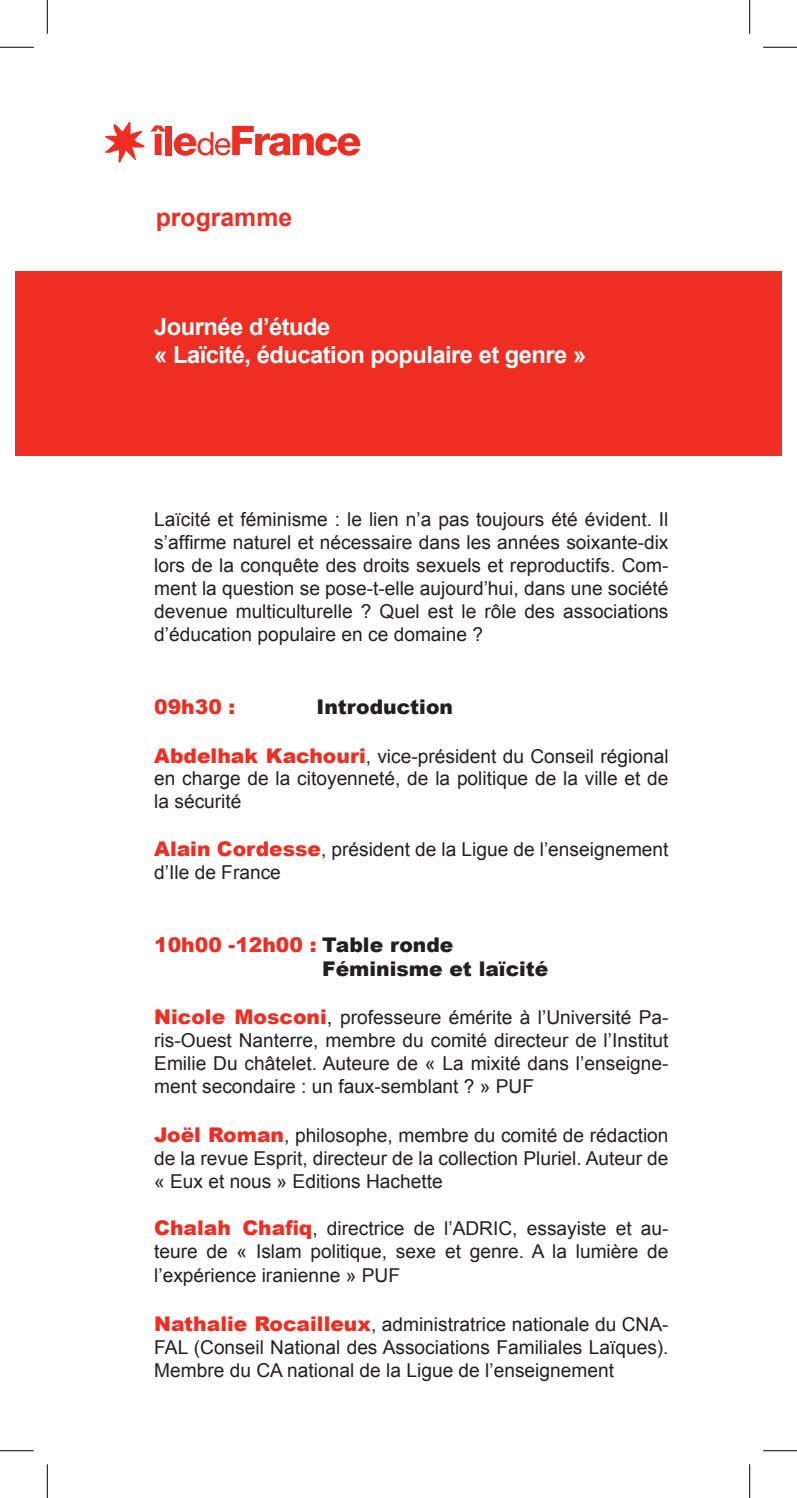
<style>
.page{position:relative;width:797px;height:1498px;background:#fff}
.page>*{position:absolute;margin:0;border:0;box-sizing:border-box;transform-origin:0 0}
.t1{font:700 24.75px "Arial";color:#ee2e22}
.t2{font:700 23.62px/28.3px "Arial";letter-spacing:-.02em;color:#fff}
.t3{font:900 20.25px/24.3px "Arial";color:#231f20}
.t4{font:900 20.25px "Arial";color:#ee2e22}
.t5{font:19.12px/22.9px "Arial";color:#231f20;text-align:justify}
.s1{font-weight:900;font-size:20.25px;color:#ee2e22}
.s2{color:#ee2e22}
.s3{font-size:20.25px}
</style>
<div class="page">
<div style="left:15px;top:271px;width:766px;height:184px;background:#ee2e22"></div>
<svg style="left:105px;top:122px;width:61px;height:41px"></svg>
<div style="left:165px;top:126px;width:7px;height:29px;background:#ee2e22"></div>
<svg style="left:174px;top:126px;width:186px;height:30px"></svg>
<hr style="left:0;top:47px;width:34px;height:1px;background:#000">
<hr style="left:762px;top:47px;width:34px;height:1px;background:#000">
<hr style="left:0;top:1450px;width:34px;height:1px;background:#000">
<hr style="left:762px;top:1450px;width:34px;height:1px;background:#000">
<hr style="left:47px;top:0;width:1px;height:34px;background:#000">
<hr style="left:47px;top:1464px;width:1px;height:34px;background:#000">
<hr style="left:748px;top:0;width:1px;height:34px;background:#000">
<hr style="left:748px;top:1464px;width:1px;height:34px;background:#000">
<p class="t1" style="left:156px;top:201px;width:138px">programme</p>
<p class="t2" style="left:154px;top:313px;width:433px">Journée d’étude<br>« Laïcité, éducation populaire et genre »</p>
<p class="t5" style="left:154px;top:508px;width:515px">Laïcité et féminisme : le lien n’a pas toujours été évident. Il s’affirme naturel et nécessaire dans les années soixante-dix lors de la conquête des droits sexuels et reproductifs. Com&shy;ment la question se pose-t-elle aujourd’hui, dans une société devenue multiculturelle ? Quel est le rôle des associations d’éducation populaire en ce domaine ?</p>
<p class="t4" style="left:154px;top:692px;width:83px">09h30 :</p>
<p class="t3" style="left:316px;top:694px;width:138px">Introduction</p>
<p class="t5" style="left:154px;top:744px;width:515px"><span class="s1">Abdelhak Kachouri</span>, vice-président du Conseil régional en charge de la citoyenneté, de la politique de la ville et de la sécurité</p>
<p class="t5" style="left:154px;top:838px;width:515px"><span class="s1">Alain Cordesse</span>, président de la Ligue de l’enseignement d’Ile de France</p>
<p class="t3" style="left:322px;top:931px;width:228px;text-indent:-168px"><span class="s2">10h00 -12h00 :</span> Table ronde<br>Féminisme et laïcité</p>
<p class="t5" style="left:154px;top:1006px;width:515px"><span class="s1">Nicole Mosconi</span><span class="s3">,</span> professeure émérite à l’Université Pa&shy;ris-Ouest Nanterre, membre du comité directeur de l’Institut Emilie Du châtelet. Auteure de « La mixité dans l’enseigne&shy;ment secondaire : un faux-semblant ? » PUF</p>
<p class="t5" style="left:154px;top:1124px;width:515px"><span class="s1">Joël Roman</span>, philosophe, membre du comité de rédaction de la revue Esprit, directeur de la collection Pluriel. Auteur de « Eux et nous » Editions Hachette</p>
<p class="t5" style="left:154px;top:1217px;width:515px;line-height:23.6px"><span class="s1">Chalah Chafiq</span>, directrice de l’ADRIC, essayiste et au&shy;teure de « Islam politique, sexe et genre. A la lumière de l’expérience iranienne » PUF</p>
<p class="t5" style="left:154px;top:1313px;width:515px"><span class="s1">Nathalie Rocailleux</span>, administratrice nationale du CNA-FAL (Conseil National des Associations Familiales Laïques).<br>Membre du CA national de la Ligue de l’enseignement</p>
</div>
